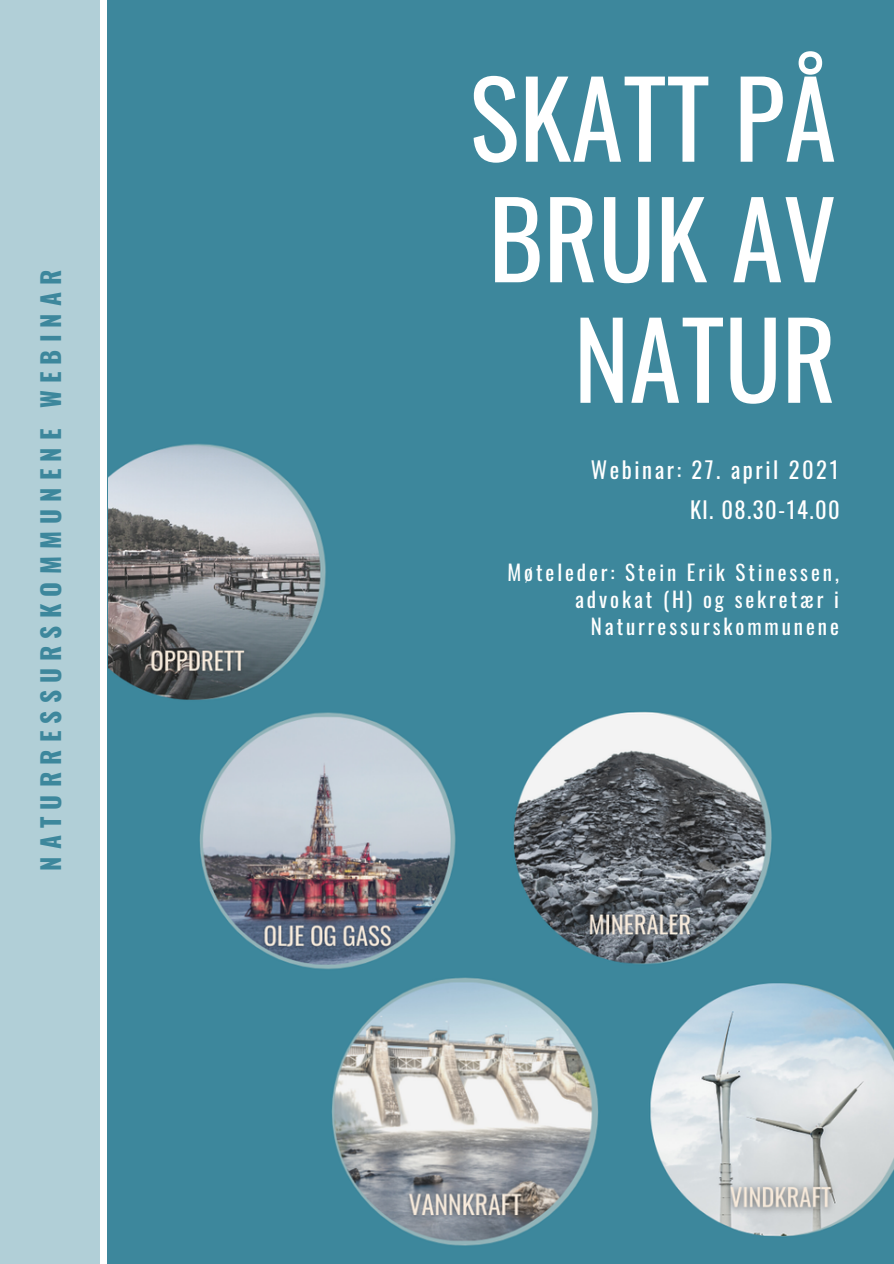
<style>
.page{position:relative;width:894px;height:1264px;background:#fff}
.page>*{position:absolute;margin:0;border:0;box-sizing:border-box;transform-origin:0 0}
.t1{font:105.15px/120.4px "Oswald";color:#fff;text-align:right}
.t2{font:700 25.5px "Oswald";letter-spacing:.28em;color:#3d879c}
.t3{font:22.5px "Oswald";letter-spacing:.115em;color:#fff}
.t4{font:21px/27px "Oswald";letter-spacing:.14em;color:#fff;text-align:right}
</style>
<div class="page">
<div style="left:107px;top:1px;width:786px;height:1262px;background:#3d879c"></div>
<img style="left:650px;top:983px;width:243px;height:254px">
<img style="left:331px;top:977px;width:268px;height:269px">
<img style="left:109px;top:444px;width:217px;height:256px">
<img style="left:199px;top:712px;width:257px;height:257px">
<img style="left:504px;top:711px;width:268px;height:269px">
<div style="left:0;top:0;width:100px;height:1263px;background:#b1cfd7"></div>
<p class="t2" style="left:31px;top:870px;width:603px;rotate:-90deg">NATURRESSURSKOMMUNENE WEBINAR</p>
<p class="t1" style="left:469px;top:54px;width:368px">SKATT PÅ<br>BRUK AV<br>NATUR</p>
<p class="t3" style="left:590px;top:452px;width:249px">Webinar: 27. april 2021</p>
<p class="t3" style="left:689px;top:492px;width:151px">Kl. 08.30-14.00</p>
<p class="t4" style="left:507px;top:558px;width:333px">Møteleder: Stein Erik Stinessen,</p>
<p class="t4" style="left:575px;top:585px;width:265px">advokat (H) og sekretær i<br>Naturressurskommunene</p>
</div>
